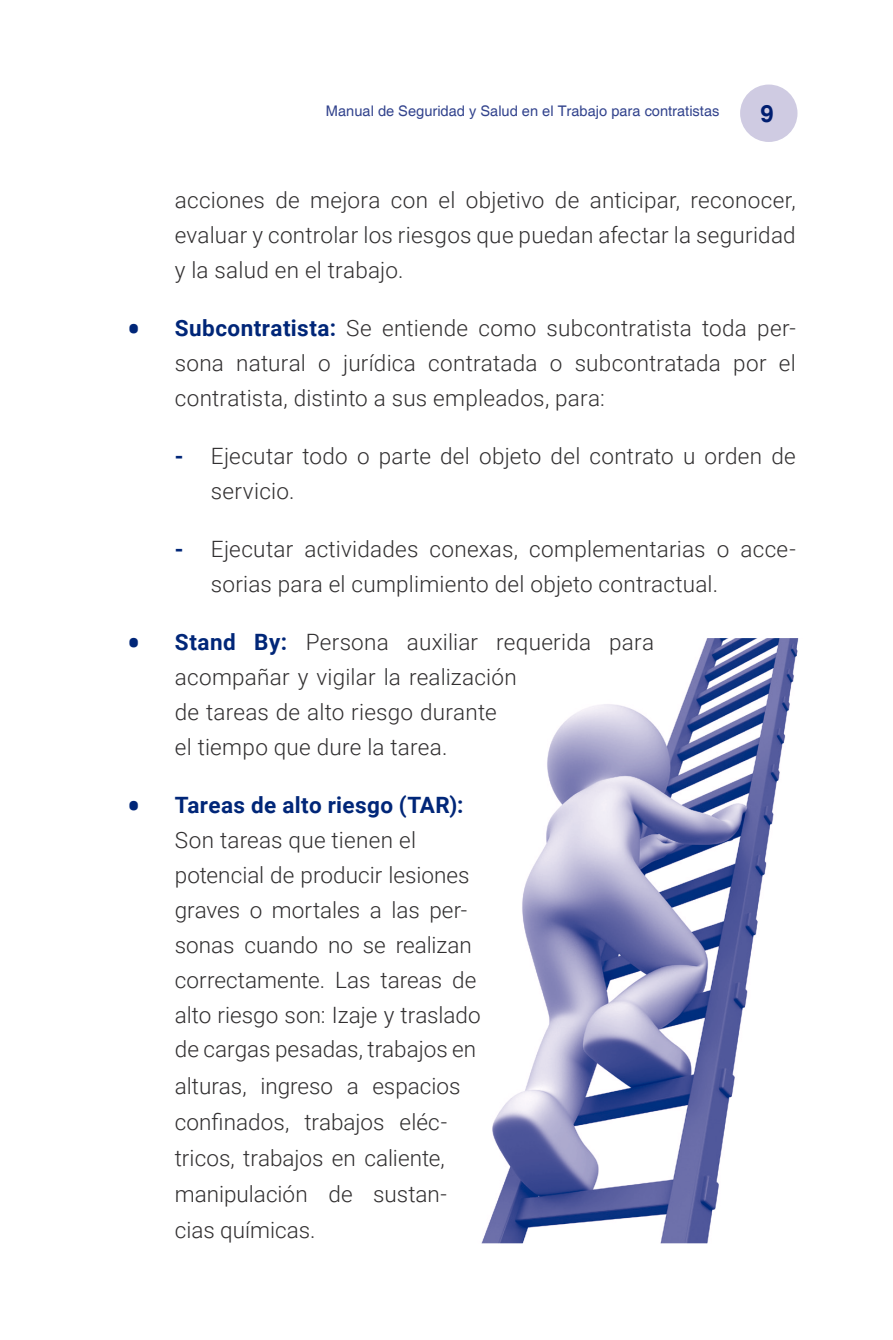
<style>
.page{position:relative;width:893px;height:1340px;background:#fff}
.page>*{position:absolute;margin:0;border:0;box-sizing:border-box;transform-origin:0 0}
.t1{font:700 23.62px "Helvetica";color:#001e71}
.Texto_corrido_manual{font:300 22.5px/35.6px "Roboto";letter-spacing:.005em;color:#312f30}
.Texto_corrido_manual-2{font:700 22.5px/34.9px "Roboto";letter-spacing:.015em;color:#002678;text-align:center}
.t2{font:14.62px "Helvetica";color:#32438d}
.s1{font-family:"Roboto Slab";font-weight:700;font-size:36px;color:#002678}
.s2{font-weight:700;color:#002678}
.s3{font-family:"Roboto Slab";font-size:36px}
.s4{font-weight:300;color:#312f30}
</style>
<div class="page">
<div style="left:740px;top:85px;width:57px;height:57px;background:#cfcbe2;border-radius:50%"></div>
<img style="left:481px;top:638px;width:318px;height:605px">
<p class="t2" style="left:326px;top:102px;width:395px">Manual de Seguridad y Salud en el Trabajo para contratistas</p>
<p class="t1" style="left:760px;top:99px;width:15px">9</p>
<p class="Texto_corrido_manual" style="left:175px;top:182px;width:622px;line-height:34.9px;text-align:justify">acciones de mejora con el objetivo de anticipar, reconocer, evaluar y controlar los riesgos que puedan afectar la seguridad y la salud en el trabajo.</p>
<p class="Texto_corrido_manual" style="left:175px;top:310px;width:623px;line-height:34.9px;text-align:justify;text-indent:-47px"><span class="s1">•</span> <span class="s2">Subcontratista:</span> Se entiende como subcontratista toda per&shy;sona natural o jurídica contratada o subcontratada por el contratista, distinto a sus empleados, para:</p>
<p class="Texto_corrido_manual" style="left:211px;top:438px;width:587px;line-height:34.9px;text-indent:-36px"><span class="s2">-</span> Ejecutar todo o parte del objeto del contrato u orden de servicio.</p>
<p class="Texto_corrido_manual" style="left:211px;top:531px;width:583px;line-height:34.9px;text-indent:-36px"><span class="s2">-</span> Ejecutar actividades conexas, complementarias o acce-- sorias para el cumplimiento del objeto contractual.</p>
<p class="Texto_corrido_manual" style="left:175px;top:624px;width:481px;line-height:34.9px;text-indent:-47px"><span class="s1">•</span> <span class="s2">Stand By:</span> Persona auxiliar requerida para acompañar y vigilar la realización<br>de tareas de alto riesgo durante<br>el tiempo que dure la tarea.</p>
<p class="Texto_corrido_manual-2" style="left:128px;top:787px;width:337px"><span class="s3">•</span> Tareas de alto riesgo (TAR):<br><span class="s4">Son tareas que tienen el</span></p>
<p class="Texto_corrido_manual" style="left:175px;top:856px;width:307px">potencial de producir lesiones graves o mortales a las per&shy;sonas cuando no se realizan correctamente. Las tareas de alto riesgo son: Izaje y traslado de cargas pesadas, trabajos en alturas, ingreso a espacios confinados, trabajos eléc&shy;tricos, trabajos en caliente, manipulación de sustan&shy;cias químicas.</p>
</div>
